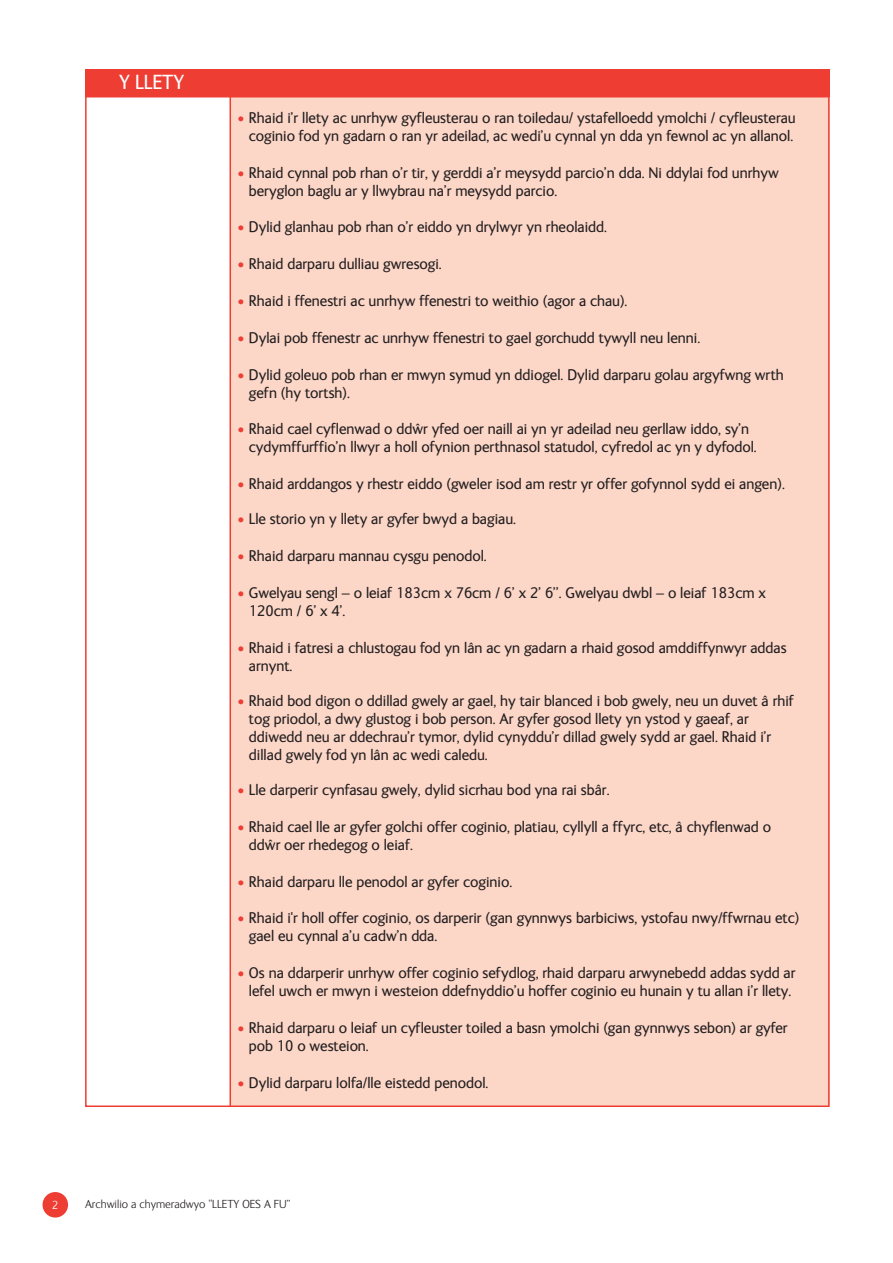
<style>
.page{position:relative;width:893px;height:1263px;background:#fff}
.page>*{position:absolute;margin:0;border:0;box-sizing:border-box;transform-origin:0 0}
.t1{font:21px "FS Ingrid";color:#fff}
.t2{font:15.75px/18px "FS Ingrid";color:#231f20}
.t3{font:300 12px "FS Ingrid";color:#231f20}
.t4{font:300 12px "FS Ingrid";color:#fff}
.s1{color:#ee3e34}
</style>
<div class="page">
<div style="left:43px;top:1192px;width:25px;height:26px;background:#ee3e34;border-radius:50%"></div>
<div style="left:230px;top:97px;width:599px;height:1009px;background:#fcd6c7"></div>
<div style="left:85px;top:69px;width:744px;height:28px;background:#ee3e34"></div>
<hr style="left:229px;top:97px;width:2px;height:1010px;background:#ee3e34">
<h1 class="t1" style="left:119px;top:74px;width:67px">Y LLETY</h1>
<p class="t2" style="left:238px;top:110px;width:559px;text-align:center"><span class="s1">•</span> Rhaid i’r llety ac unrhyw gyfleusterau o ran toiledau/ ystafelloedd ymolchi / cyfleusterau coginio fod yn gadarn o ran yr adeilad, ac wedi’u cynnal yn dda yn fewnol ac yn allanol.</p>
<p class="t2" style="left:249px;top:165px;width:531px;text-indent:-11px"><span class="s1">•</span> Rhaid cynnal pob rhan o’r tir, y gerddi a’r meysydd parcio’n dda. Ni ddylai fod unrhyw beryglon baglu ar y llwybrau na’r meysydd parcio.</p>
<p class="t2" style="left:238px;top:220px;width:371px"><span class="s1">•</span> Dylid glanhau pob rhan o’r eiddo yn drylwyr yn rheolaidd.</p>
<p class="t2" style="left:238px;top:256px;width:205px"><span class="s1">•</span> Rhaid darparu dulliau gwresogi.</p>
<p class="t2" style="left:238px;top:293px;width:391px"><span class="s1">•</span> Rhaid i ffenestri ac unrhyw ffenestri to weithio (agor a chau).</p>
<p class="t2" style="left:238px;top:330px;width:464px"><span class="s1">•</span> Dylai pob ffenestr ac unrhyw ffenestri to gael gorchudd tywyll neu lenni.</p>
<p class="t2" style="left:249px;top:367px;width:536px;text-indent:-11px"><span class="s1">•</span> Dylid goleuo pob rhan er mwyn symud yn ddiogel. Dylid darparu golau argyfwng wrth gefn (hy tortsh).</p>
<p class="t2" style="left:249px;top:422px;width:509px;text-indent:-11px"><span class="s1">•</span> Rhaid cael cyflenwad o ddwˆ r yfed oer naill ai yn yr adeilad neu gerllaw iddo, sy’n cydymffurffio’n llwyr a holl ofynion perthnasol statudol, cyfredol ac yn y dyfodol.</p>
<p class="t2" style="left:238px;top:476px;width:548px"><span class="s1">•</span> Rhaid arddangos y rhestr eiddo (gweler isod am restr yr offer gofynnol sydd ei angen).</p>
<p class="t2" style="left:238px;top:512px;width:280px"><span class="s1">•</span> Lle storio yn y llety ar gyfer bwyd a bagiau.</p>
<p class="t2" style="left:238px;top:548px;width:250px"><span class="s1">•</span> Rhaid darparu mannau cysgu penodol.</p>
<p class="t2" style="left:249px;top:585px;width:518px;text-indent:-11px"><span class="s1">•</span> Gwelyau sengl – o leiaf 183cm x 76cm / 6’ x 2’ 6’’. Gwelyau dwbl – o leiaf 183cm x<br>120cm / 6’ x 4’.</p>
<p class="t2" style="left:249px;top:640px;width:539px;text-indent:-11px"><span class="s1">•</span> Rhaid i fatresi a chlustogau fod yn lân ac yn gadarn a rhaid gosod amddiffynwyr addas arnynt.</p>
<p class="t2" style="left:249px;top:693px;width:546px;text-indent:-11px"><span class="s1">•</span> Rhaid bod digon o ddillad gwely ar gael, hy tair blanced i bob gwely, neu un duvet â rhif tog priodol, a dwy glustog i bob person. Ar gyfer gosod llety yn ystod y gaeaf, ar ddiwedd neu ar ddechrau’r tymor, dylid cynyddu’r dillad gwely sydd ar gael. Rhaid i’r dillad gwely fod yn lân ac wedi caledu.</p>
<p class="t2" style="left:238px;top:782px;width:373px"><span class="s1">•</span> Lle darperir cynfasau gwely, dylid sicrhau bod yna rai sbâr.</p>
<p class="t2" style="left:249px;top:819px;width:523px;text-indent:-11px"><span class="s1">•</span> Rhaid cael lle ar gyfer golchi offer coginio, platiau, cyllyll a ffyrc, etc, â chyflenwad o ddwˆ r oer rhedegog o leiaf.</p>
<p class="t2" style="left:238px;top:874px;width:276px"><span class="s1">•</span> Rhaid darparu lle penodol ar gyfer coginio.</p>
<p class="t2" style="left:249px;top:911px;width:552px;text-indent:-11px"><span class="s1">•</span> Rhaid i'r holl offer coginio, os darperir (gan gynnwys barbiciws, ystofau nwy/ffwrnau etc) gael eu cynnal a’u cadw’n dda.</p>
<p class="t2" style="left:238px;top:965px;width:559px;text-align:center"><span class="s1">•</span> Os na ddarperir unrhyw offer coginio sefydlog, rhaid darparu arwynebedd addas sydd ar lefel uwch er mwyn i westeion ddefnyddio’u hoffer coginio eu hunain y tu allan i’r llety.</p>
<p class="t2" style="left:249px;top:1020px;width:540px;text-indent:-11px"><span class="s1">•</span> Rhaid darparu o leiaf un cyfleuster toiled a basn ymolchi (gan gynnwys sebon) ar gyfer pob 10 o westeion.</p>
<p class="t2" style="left:238px;top:1075px;width:252px"><span class="s1">•</span> Dylid darparu lolfa/lle eistedd penodol.</p>
<p class="t4" style="left:52px;top:1201px;width:7px">2</p>
<p class="t3" style="left:85px;top:1199px;width:207px">Archwilio a chymeradwyo “LLETY OES A FU”</p>
</div>
